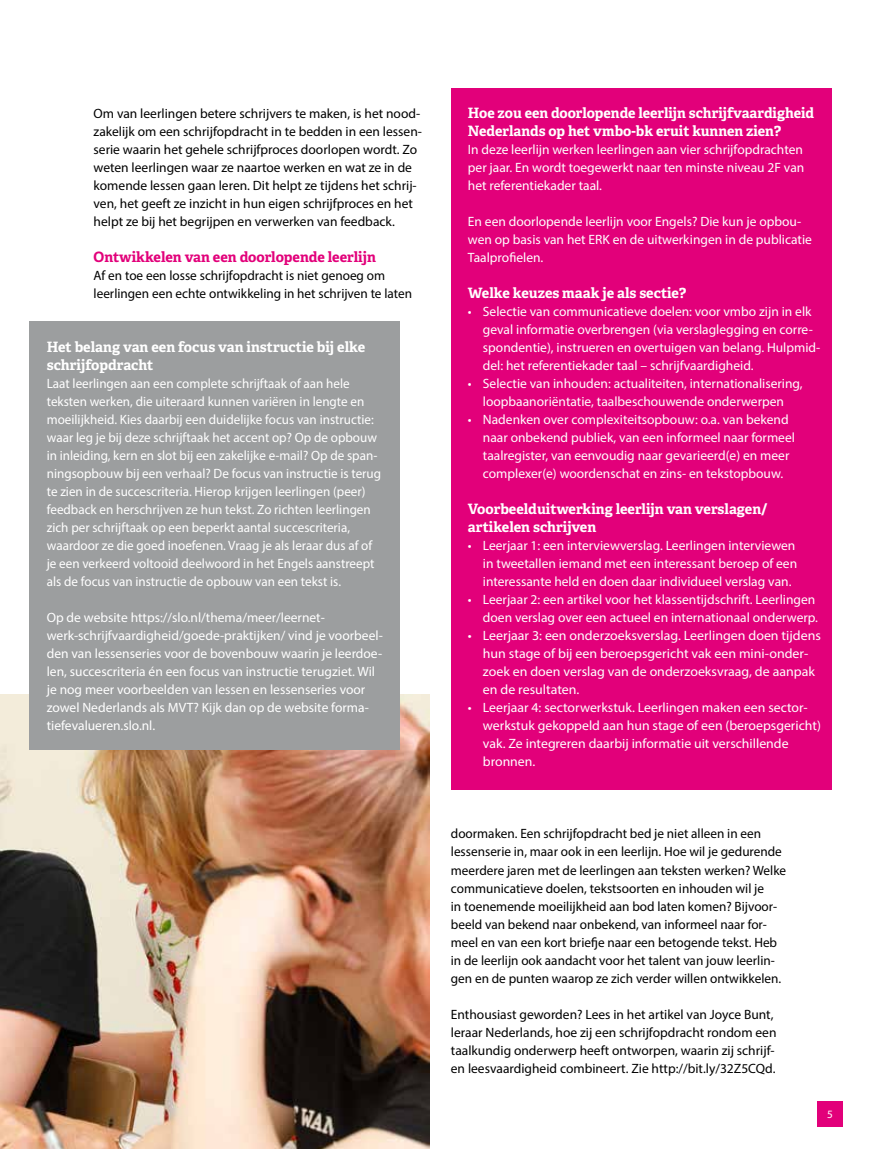
<style>
.page{position:relative;width:872px;height:1149px;background:#fff}
.page>*{position:absolute;margin:0;border:0;box-sizing:border-box;transform-origin:0 0}
.t1{font:700 14.25px/18px "Adelle PE";color:#fff}
.t2{font:700 14.25px "Adelle PE";letter-spacing:-.005em;color:#e2007a}
.t3{font:13.5px/18px "Myriad Pro";color:#fff}
.t4{font:13.5px/18px "Myriad Pro";color:#000}
.t5{font:11.25px "Myriad Pro";color:#fff}
</style>
<div class="page">
<div style="left:817px;top:1100px;width:26px;height:25px;background:#e2007a"></div>
<img style="left:0;top:694px;width:429px;height:454px">
<div style="left:30px;top:321px;width:370px;height:429px;background:#9c9e9f"></div>
<div style="left:451px;top:88px;width:380px;height:701px;background:#e2007a"></div>
<p class="t4" style="left:94px;top:104px;width:330px">Om van leerlingen betere schrijvers te maken, is het nood&shy;zakelijk om een schrijfopdracht in te bedden in een lessen&shy;serie waarin het gehele schrijfproces doorlopen wordt. Zo weten leerlingen waar ze naartoe werken en wat ze in de komende lessen gaan leren. Dit helpt ze tijdens het schrij&shy;ven, het geeft ze inzicht in hun eigen schrijfproces en het helpt ze bij het begrijpen en verwerken van feedback.</p>
<p class="t2" style="left:94px;top:246px;width:284px">Ontwikkelen van een doorlopende leerlijn</p>
<p class="t4" style="left:94px;top:266px;width:320px">Af en toe een losse schrijfopdracht is niet genoeg om leerlingen een echte ontwikkeling in het schrijven te laten</p>
<p class="t1" style="left:47px;top:337px;width:320px">Het belang van een focus van instructie bij elke schrijfopdracht</p>
<p class="t3" style="left:47px;top:374px;width:336px">Laat leerlingen aan een complete schrijftaak of aan hele teksten werken, die uiteraard kunnen variëren in lengte en moeilijkheid. Kies daarbij een duidelijke focus van instructie: waar leg je bij deze schrijftaak het accent op? Op de opbouw in inleiding, kern en slot bij een zakelijke e-mail? Op de span&shy;ningsopbouw bij een verhaal? De focus van instructie is terug te zien in de succescriteria. Hierop krijgen leerlingen (peer) feedback en herschrijven ze hun tekst. Zo richten leerlingen zich per schrijftaak op een beperkt aantal succescriteria, waardoor ze die goed inoefenen. Vraag je als leraar dus af of je een verkeerd voltooid deelwoord in het Engels aanstreept als de focus van instructie de opbouw van een tekst is.</p>
<p class="t3" style="left:47px;top:608px;width:337px">Op de website https://slo.nl/thema/meer/leernet&shy;werk-schrijfvaardigheid/goede-praktijken/ vind je voorbeel&shy;den van lessenseries voor de bovenbouw waarin je leerdoe&shy;len, succescriteria én een focus van instructie terugziet. Wil je nog meer voorbeelden van lessen en lessenseries voor zowel Nederlands als MVT? Kijk dan op de website forma&shy;tiefevalueren.slo.nl.</p>
<p class="t1" style="left:468px;top:103px;width:348px">Hoe zou een doorlopende leerlijn schrijfvaardigheid<br>Nederlands op het vmbo-bk eruit kunnen zien?</p>
<p class="t3" style="left:468px;top:140px;width:338px;text-align:justify">In deze leerlijn werken leerlingen aan vier schrijfopdrachten per jaar. En wordt toegewerkt naar ten minste niveau 2F van het referentiekader taal.</p>
<p class="t3" style="left:468px;top:212px;width:345px">En een doorlopende leerlijn voor Engels? Die kun je opbou&shy;wen op basis van het ERK en de uitwerkingen in de publicatie<br>Taalprofielen.</p>
<p class="t1" style="left:468px;top:283px;width:220px">Welke keuzes maak je als sectie?</p>
<p class="t3" style="left:483px;top:302px;width:339px;text-indent:-15px">• Selectie van communicatieve doelen: voor vmbo zijn in elk geval informatie overbrengen (via verslaglegging en corre&shy;spondentie), instrueren en overtuigen van belang. Hulpmid&shy;del: het referentiekader taal – schrijfvaardigheid.</p>
<p class="t3" style="left:468px;top:374px;width:336px;text-align:center">• Selectie van inhouden: actualiteiten, internationalisering, loopbaanoriëntatie, taalbeschouwende onderwerpen</p>
<p class="t3" style="left:483px;top:410px;width:313px;text-indent:-15px">• Nadenken over complexiteitsopbouw: o.a. van bekend naar onbekend publiek, van een informeel naar formeel taalregister, van eenvoudig naar gevarieerd(e) en meer complexer(e) woordenschat en zins- en tekstopbouw.</p>
<p class="t1" style="left:468px;top:499px;width:301px">Voorbeelduitwerking leerlijn van verslagen/ artikelen schrijven</p>
<p class="t3" style="left:483px;top:536px;width:316px;text-indent:-15px">• Leerjaar 1: een interviewverslag. Leerlingen interviewen in tweetallen iemand met een interessant beroep of een interessante held en doen daar individueel verslag van.</p>
<p class="t3" style="left:468px;top:590px;width:352px;text-align:right">• Leerjaar 2: een artikel voor het klassentijdschrift. Leerlingen doen verslag over een actueel en internationaal onderwerp.</p>
<p class="t3" style="left:483px;top:626px;width:339px;text-indent:-15px">• Leerjaar 3: een onderzoeksverslag. Leerlingen doen tijdens hun stage of bij een beroepsgericht vak een mini-onder&shy;zoek en doen verslag van de onderzoeksvraag, de aanpak en de resultaten.</p>
<p class="t3" style="left:483px;top:698px;width:339px;text-indent:-15px">• Leerjaar 4: sectorwerkstuk. Leerlingen maken een sector&shy;werkstuk gekoppeld aan hun stage of een (beroepsgericht) vak. Ze integreren daarbij informatie uit verschillende bronnen.</p>
<p class="t4" style="left:451px;top:824px;width:337px">doormaken. Een schrijfopdracht bed je niet alleen in een lessenserie in, maar ook in een leerlijn. Hoe wil je gedurende meerdere jaren met de leerlingen aan teksten werken? Welke communicatieve doelen, tekstsoorten en inhouden wil je<br>in toenemende moeilijkheid aan bod laten komen? Bijvoor&shy;beeld van bekend naar onbekend, van informeel naar for&shy;meel en van een kort briefje naar een betogende tekst. Heb in de leerlijn ook aandacht voor het talent van jouw leerlin&shy;gen en de punten waarop ze zich verder willen ontwikkelen.</p>
<p class="t4" style="left:451px;top:1004px;width:327px">Enthousiast geworden? Lees in het artikel van Joyce Bunt, leraar Nederlands, hoe zij een schrijfopdracht rondom een taalkundig onderwerp heeft ontworpen, waarin zij schrijf&shy;en leesvaardigheid combineert. Zie http://bit.ly/32Z5CQd.</p>
<p class="t5" style="left:827px;top:1106px;width:7px">5</p>
</div>
